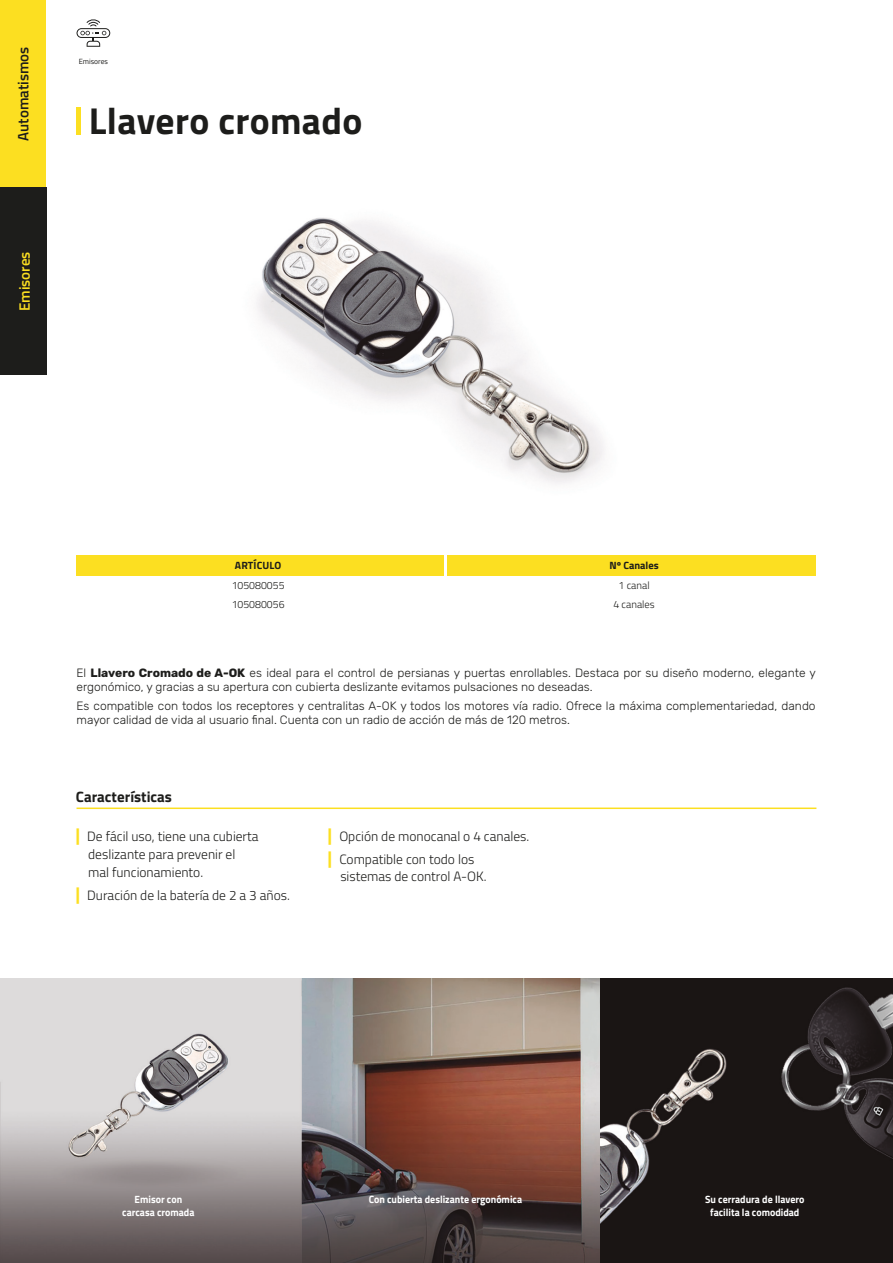
<style>
.page{position:relative;width:893px;height:1263px;background:#fff}
.page>*{position:absolute;margin:0;border:0;box-sizing:border-box;transform-origin:0 0}
.CABEZERA_Idiex{font:700 37.5px "Titillium Web";letter-spacing:.01em;color:#1d1d1b}
.t1{font:700 15px "Titillium Web";color:#1d1d1b}
.t2{font:600 15px "Titillium Web";color:#1d1d1b}
.t3{font:600 15px "Titillium Web";color:#fcdf21}
.Texto_Pequeño_LEFT{font:300 13.5px/18px "Titillium Web";color:#1d1d1b}
.T_Body_Just{font:300 12px/14.4px "Rubik";color:#1d1d1b}
.peque_centrado{font:700 10.5px/12.6px "Titillium Web";color:#fff;text-align:center;scale:.95 1}
.peque_centrado-2{font:300 10.5px "Titillium Web";color:#1d1d1b}
.peque_centrado-3{font:700 10.5px "Titillium Web";color:#1d1d1b}
.icones_p_b{font:7.5px "Titillium Web";color:#1d1d1b}
.s1{font-weight:700}
.s2{font-weight:700;font-size:18px;color:#fcdf21}
</style>
<div class="page">
<img style="left:0;top:978px;width:893px;height:285px">
<div style="left:77px;top:555px;width:367px;height:21px;background:#fcdf21"></div>
<div style="left:447px;top:555px;width:369px;height:21px;background:#fcdf21"></div>
<img style="left:256px;top:217px;width:348px;height:267px">
<hr style="left:77px;top:108px;width:4px;height:27px;background:#fcdf21">
<hr style="left:77px;top:807px;width:739px;height:2px;background:#fcdf21">
<svg style="left:77px;top:19px;width:33px;height:28px"></svg>
<div style="left:0;top:0;width:46px;height:187px;background:#fcdf21"></div>
<div style="left:0;top:187px;width:47px;height:188px;background:#1d1d1b"></div>
<p class="t2" style="left:12px;top:141px;width:96px;rotate:-90deg">Automatismos</p>
<p class="t3" style="left:13px;top:311px;width:61px;rotate:-90deg">Emisores</p>
<p class="icones_p_b" style="left:79px;top:55px;width:31px">Emisores</p>
<p class="CABEZERA_Idiex" style="left:89px;top:92px;width:275px">Llavero cromado</p>
<p class="peque_centrado-3" style="left:235px;top:558px;width:48px">ARTÍCULO</p>
<p class="peque_centrado-2" style="left:232px;top:578px;width:54px">105080055</p>
<p class="peque_centrado-2" style="left:232px;top:597px;width:54px">105080056</p>
<p class="peque_centrado-3" style="left:609px;top:558px;width:51px">Nº Canales</p>
<p class="peque_centrado-2" style="left:618px;top:578px;width:33px">1 canal</p>
<p class="peque_centrado-2" style="left:613px;top:597px;width:43px">4 canales</p>
<p class="T_Body_Just" style="left:77px;top:666px;width:741px">El <span class="s1">Llavero Cromado de A-OK</span> es ideal para el control de persianas y puertas enrollables. Destaca por su diseño moderno, elegante y ergonómico, y gracias a su apertura con cubierta deslizante evitamos pulsaciones no deseadas.</p>
<p class="T_Body_Just" style="left:77px;top:699px;width:741px">Es compatible con todos los receptores y centralitas A-OK y todos los motores vía radio. Ofrece la máxima complementariedad, dando mayor calidad de vida al usuario final. Cuenta con un radio de acción de más de 120 metros.</p>
<p class="t1" style="left:76px;top:785px;width:98px">Características</p>
<p class="Texto_Pequeño_LEFT" style="left:88px;top:827px;width:172px;text-indent:-13px"><span class="s2">|</span> De fácil uso, tiene una cubierta deslizante para prevenir el mal funcionamiento.</p>
<p class="Texto_Pequeño_LEFT" style="left:75px;top:886px;width:216px"><span class="s2">|</span> Duración de la batería de 2 a 3 años.</p>
<p class="Texto_Pequeño_LEFT" style="left:328px;top:827px;width:203px"><span class="s2">|</span> Opción de monocanal o 4 canales.</p>
<p class="Texto_Pequeño_LEFT" style="left:340px;top:851px;width:148px;line-height:16.5px;text-indent:-13px"><span class="s2">|</span> Compatible con todo los sistemas de control A-OK.</p>
<p class="peque_centrado" style="left:122px;top:1192px;width:78px">Emisor con carcasa cromada</p>
<p class="peque_centrado" style="left:369px;top:1192px;width:163px">Con cubierta deslizante ergonómica</p>
<p class="peque_centrado" style="left:705px;top:1192px;width:106px">Su cerradura de llavero facilita la comodidad</p>
</div>
